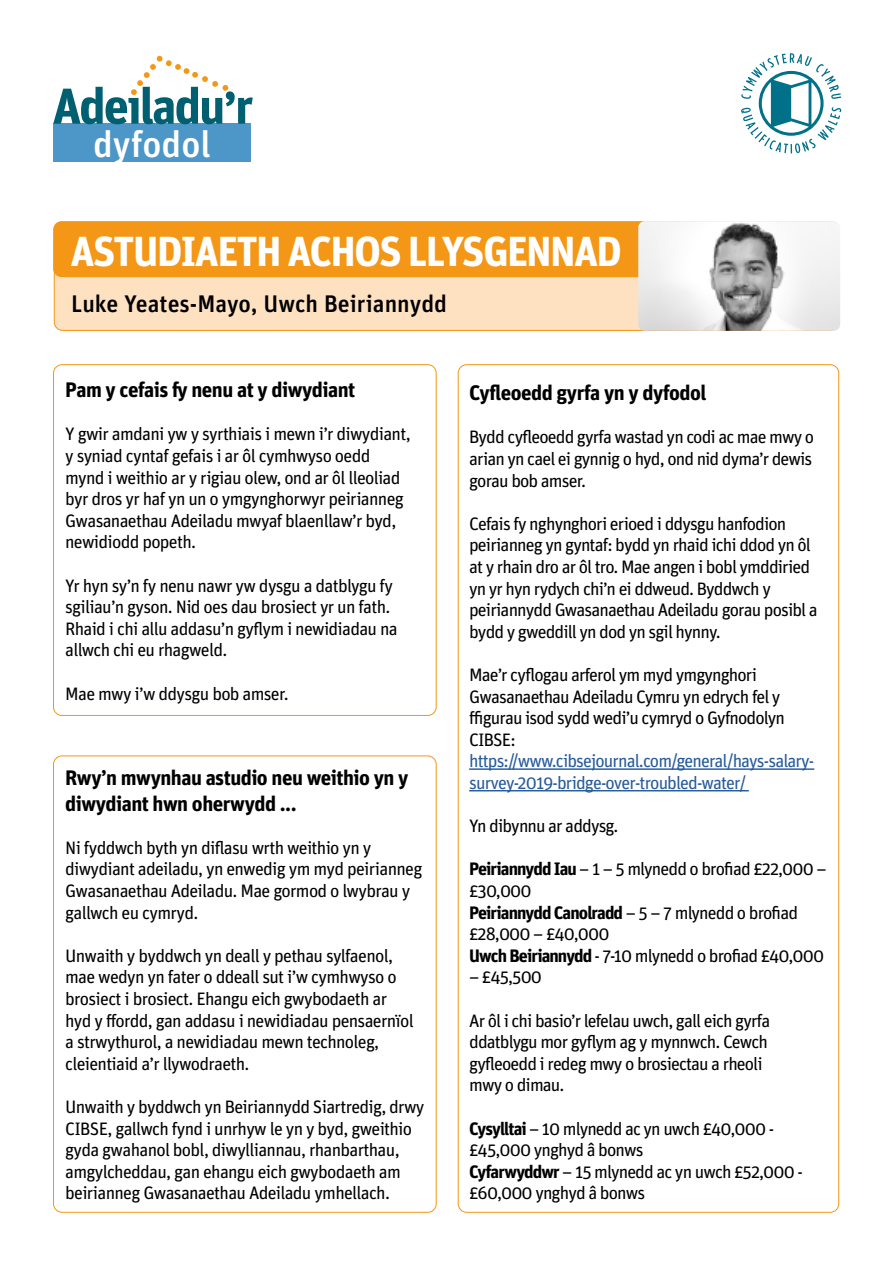
<style>
.page{position:relative;width:893px;height:1263px;background:#fff}
.page>*{position:absolute;margin:0;border:0;box-sizing:border-box;transform-origin:0 0}
.t1{font:700 50.4px "Unit OT";letter-spacing:-.04em;color:#006071}
.t2{font:700 42px "Unit OT";letter-spacing:-.04em;color:#fff}
.t3{font:500 36.9px "Unit OT";color:#fff}
.t4{font:500 24px "Unit OT";color:#000}
.t5{font:700 21px/25.2px "Unit OT";letter-spacing:-.025em;color:#000}
.t6{font:18px/21.6px "Unit OT";letter-spacing:-.04em;color:#000}
.t7{font:18px/21.6px "Unit OT";letter-spacing:-.05em;color:#275b9b}
.s1{font-weight:700}
</style>
<div class="page">
<div style="left:53px;top:364px;width:384px;height:352px;border:1px solid #f49716;border-radius:9px"></div>
<hr style="left:469px;top:768px;width:345px;height:2px;background:#275b9b">
<hr style="left:469px;top:790px;width:280px;height:1px;background:#275b9b">
<svg style="left:741px;top:53px;width:100px;height:100px"></svg>
<div style="left:54px;top:232px;width:785px;height:98px;background:#fee1c0;border-radius:9px"></div>
<div style="left:53px;top:221px;width:786px;height:56px;background:#f49716;border-radius:9px"></div>
<img style="left:638px;top:221px;width:202px;height:110px">
<div style="left:53px;top:123px;width:198px;height:39px;background:#4c96c8"></div>
<svg style="left:131px;top:56px;width:97px;height:39px"></svg>
<h1 class="t1" style="left:52px;top:73px;width:202px">Adeiladu’r</h1>
<h3 class="t3" style="left:93px;top:121px;width:119px">dyfodol</h3>
<h2 class="t2" style="left:70px;top:224px;width:553px">ASTUDIAETH ACHOS LLYSGENNAD</h2>
<h3 class="t4" style="left:71px;top:289px;width:377px">Luke Yeates-Mayo, Uwch Beiriannydd</h3>
<p class="t5" style="left:65px;top:377px;width:292px">Pam y cefais fy nenu at y diwydiant</p>
<p class="t6" style="left:65px;top:423px;width:347px">Y gwir amdani yw y syrthiais i mewn i’r diwydiant, y syniad cyntaf gefais i ar ôl cymhwyso oedd mynd i weithio ar y rigiau olew, ond ar ôl lleoliad byr dros yr haf yn un o ymgynghorwyr peirianneg Gwasanaethau Adeiladu mwyaf blaenllaw’r byd, newidiodd popeth.</p>
<p class="t6" style="left:65px;top:574px;width:334px">Yr hyn sy’n fy nenu nawr yw dysgu a datblygu fy sgiliau’n gyson. Nid oes dau brosiect yr un fath.<br>Rhaid i chi allu addasu’n gyflym i newidiadau na allwch chi eu rhagweld.</p>
<p class="t6" style="left:65px;top:682px;width:225px">Mae mwy i’w ddysgu bob amser.</p>
<p class="t5" style="left:65px;top:765px;width:345px">Rwy’n mwynhau astudio neu weithio yn y diwydiant hwn oherwydd ...</p>
<p class="t6" style="left:65px;top:836px;width:359px">Ni fyddwch byth yn diflasu wrth weithio yn y diwydiant adeiladu, yn enwedig ym myd peirianneg Gwasanaethau Adeiladu. Mae gormod o lwybrau y gallwch eu cymryd.</p>
<p class="t6" style="left:65px;top:944px;width:350px">Unwaith y byddwch yn deall y pethau sylfaenol, mae wedyn yn fater o ddeall sut i’w cymhwyso o brosiect i brosiect. Ehangu eich gwybodaeth ar hyd y ffordd, gan addasu i newidiadau pensaernïol a strwythurol, a newidiadau mewn technoleg, cleientiaid a’r llywodraeth.</p>
<p class="t6" style="left:65px;top:1096px;width:361px">Unwaith y byddwch yn Beiriannydd Siartredig, drwy CIBSE, gallwch fynd i unrhyw le yn y byd, gweithio gyda gwahanol bobl, diwylliannau, rhanbarthau, amgylcheddau, gan ehangu eich gwybodaeth am beirianneg Gwasanaethau Adeiladu ymhellach.</p>
<p class="t5" style="left:469px;top:380px;width:239px">Cyfleoedd gyrfa yn y dyfodol</p>
<p class="t6" style="left:469px;top:426px;width:347px;text-align:justify">Bydd cyfleoedd gyrfa wastad yn codi ac mae mwy o arian yn cael ei gynnig o hyd, ond nid dyma’r dewis gorau bob amser.</p>
<p class="t6" style="left:469px;top:512px;width:350px">Cefais fy nghynghori erioed i ddysgu hanfodion peirianneg yn gyntaf: bydd yn rhaid ichi ddod yn ôl at y rhain dro ar ôl tro. Mae angen i bobl ymddiried yn yr hyn rydych chi’n ei ddweud. Byddwch y peiriannydd Gwasanaethau Adeiladu gorau posibl a bydd y gweddill yn dod yn sgil hynny.</p>
<p class="t6" style="left:469px;top:664px;width:317px">Mae’r cyflogau arferol ym myd ymgynghori Gwasanaethau Adeiladu Cymru yn edrych fel y ffigurau isod sydd wedi’u cymryd o Gyfnodolyn CIBSE:</p>
<p class="t7" style="left:469px;top:750px;width:347px">https://www.cibsejournal.com/general/hays-salary&shy;survey-2019-bridge-over-troubled-water/</p>
<p class="t6" style="left:469px;top:815px;width:151px">Yn dibynnu ar addysg.</p>
<p class="t6" style="left:469px;top:858px;width:359px"><span class="s1">Peiriannydd Iau</span> – 1 – 5 mlynedd o brofiad £22,000 – £30,000<br><span class="s1">Peiriannydd Canolradd</span> – 5 – 7 mlynedd o brofiad £28,000 – £40,000<br><span class="s1">Uwch Beiriannydd</span> - 7-10 mlynedd o brofiad £40,000</p>
<p class="t6" style="left:469px;top:966px;width:74px">– £45,500</p>
<p class="t6" style="left:469px;top:1009px;width:303px">Ar ôl i chi basio’r lefelau uwch, gall eich gyrfa ddatblygu mor gyflym ag y mynnwch. Cewch gyfleoedd i redeg mwy o brosiectau a rheoli mwy o dimau.</p>
<p class="t6" style="left:469px;top:1117px;width:335px"><span class="s1">Cysylltai</span> – 10 mlynedd ac yn uwch £40,000 - £45,000 ynghyd â bonws<br><span class="s1">Cyfarwyddwr</span> – 15 mlynedd ac yn uwch £52,000 - £60,000 ynghyd â bonws</p>
</div>
